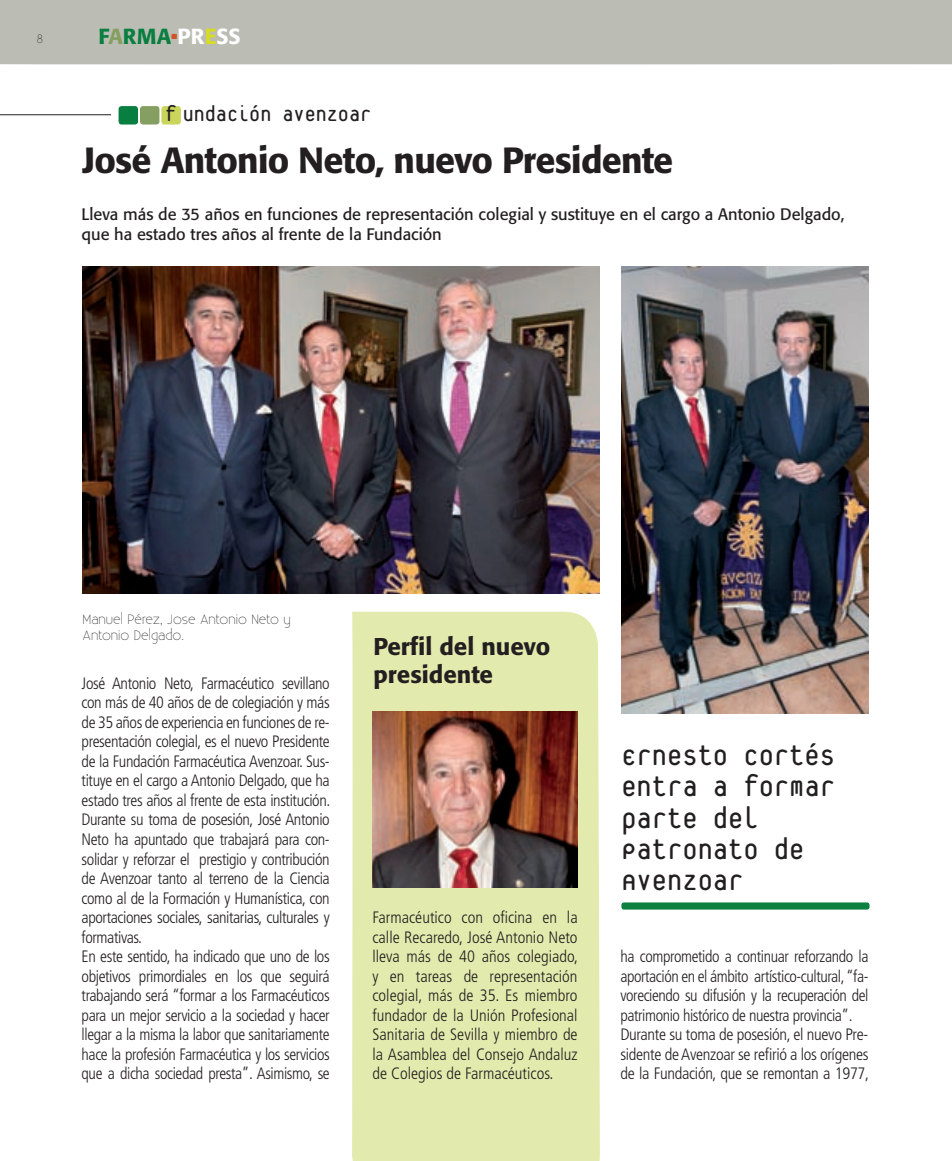
<style>
.page{position:relative;width:952px;height:1161px;background:#fff}
.page>*{position:absolute;margin:0;border:0;box-sizing:border-box;transform-origin:0 0}
.t1{font:500 36px "Formata";letter-spacing:-.02em;color:#231f20}
.t2{font:33px/31.2px "Platelet";color:#231f20}
.t3{font:500 24px/28.5px "Formata";color:#231f20}
.t4{font:24px "Platelet";color:#231f20}
.t5{font:500 21.6px "Formata";color:#087e40}
.t6{font:300 condensed 16.5px/19.5px "Frutiger";letter-spacing:-.025em;color:#231f20}
.t7{font:16.5px/19.5px "Formata";color:#231f20}
.t8{font:300 13.5px/16.5px "Existence";color:#231f20}
.t9{font:300 12px "Existence";color:#231f20}
.s1{color:#859f63}
.s2{color:#fff}
.s3{color:#d7de21}
</style>
<div class="page">
<div style="left:0;top:0;width:952px;height:65px;background:#bbbdb4"></div>
<svg style="left:171px;top:34px;width:6px;height:5px"></svg>
<hr style="left:0;top:114px;width:111px;height:1px;background:#231f20">
<div style="left:119px;top:106px;width:19px;height:18px;background:#087e40;border-radius:3px"></div>
<div style="left:140px;top:106px;width:19px;height:18px;background:#859f63;border-radius:3px"></div>
<div style="left:161px;top:106px;width:20px;height:18px;background:#cad55b;border-radius:3px"></div>
<img style="left:83px;top:266px;width:516px;height:327px">
<img style="left:621px;top:266px;width:248px;height:447px">
<div style="left:352px;top:611px;width:248px;height:549px;background:#e3eaad"></div>
<img style="left:372px;top:711px;width:205px;height:176px">
<div style="left:621px;top:902px;width:248px;height:7px;background:#0c8141;border-radius:3px"></div>
<p class="t9" style="left:37px;top:32px;width:8px">8</p>
<h3 class="t5" style="left:99px;top:23px;width:143px">F<span class="s1">A</span>RMA <span class="s2">PR</span><span class="s3">E</span><span class="s2">SS</span></h3>
<h3 class="t4" style="left:165px;top:104px;width:207px">f undación avenzoar</h3>
<h1 class="t1" style="left:83px;top:138px;width:592px">José Antonio Neto, nuevo Presidente</h1>
<p class="t7" style="left:82px;top:205px;width:764px">Lleva más de 35 años en funciones de representación colegial y sustituye en el cargo a Antonio Delgado, que ha estado tres años al frente de la Fundación</p>
<p class="t8" style="left:83px;top:611px;width:210px">Manuel Pérez, Jose Antonio Neto y<br>Antonio Delgado.</p>
<p class="t6" style="left:82px;top:673px;width:250px">José Antonio Neto, Farmacéutico sevillano con más de 40 años de de colegiación y más de 35 años de experiencia en funciones de re&shy;presentación colegial, es el nuevo Presidente de la Fundación Farmacéutica Avenzoar. Sus&shy;tituye en el cargo a Antonio Delgado, que ha estado tres años al frente de esta institución.<br>Durante su toma de posesión, José Antonio Neto ha apuntado que trabajará para con&shy;solidar y reforzar el prestigio y contribución de Avenzoar tanto al terreno de la Ciencia como al de la Formación y Humanística, con aportaciones sociales, sanitarias, culturales y formativas.<br>En este sentido, ha indicado que uno de los objetivos primordiales en los que seguirá trabajando será “formar a los Farmacéuticos para un mejor servicio a la sociedad y hacer llegar a la misma la labor que sanitariamente hace la profesión Farmacéutica y los servicios que a dicha sociedad presta”. Asimismo, se</p>
<h3 class="t3" style="left:373px;top:631px;width:178px">Perfil del nuevo presidente</h3>
<p class="t6" style="left:372px;top:907px;width:207px;text-align:justify">Farmacéutico con oficina en la calle Recaredo, José Antonio Neto lleva más de 40 años colegiado, y en tareas de representación colegial, más de 35. Es miembro fundador de la Unión Profesional Sanitaria de Sevilla y miembro de la Asamblea del Consejo Andaluz de Colegios de Farmacéuticos.</p>
<h2 class="t2" style="left:621px;top:741px;width:215px">Ernesto Cortés entra a formar parte del<br>Patronato de<br>Avenzoar</h2>
<p class="t6" style="left:620px;top:946px;width:250px">ha comprometido a continuar reforzando la aportación en el ámbito artístico-cultural, “fa&shy;voreciendo su difusión y la recuperación del patrimonio histórico de nuestra provincia”.<br>Durante su toma de posesión, el nuevo Pre&shy;sidente de Avenzoar se refirió a los orígenes de la Fundación, que se remontan a 1977,</p>
</div>
